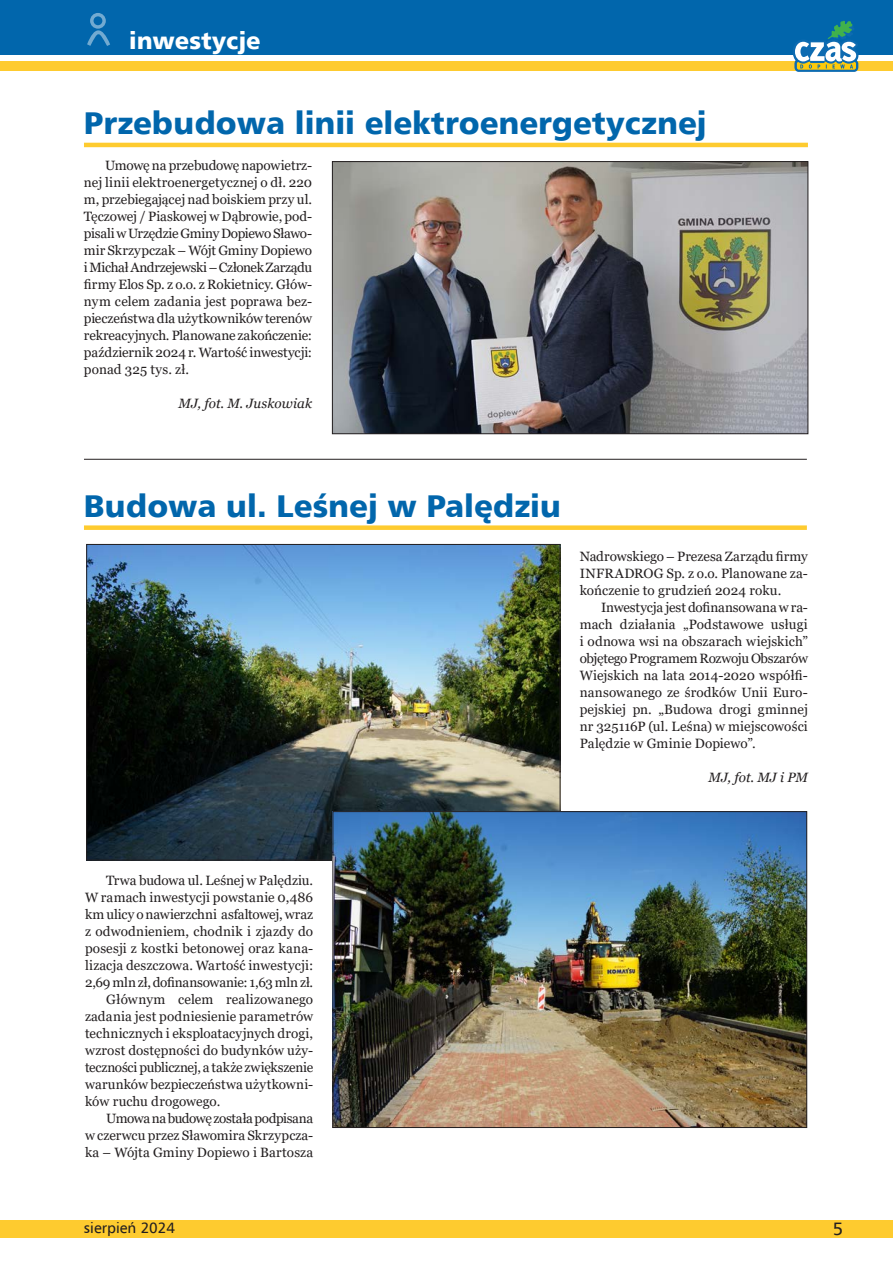
<style>
.page{position:relative;width:893px;height:1263px;background:#fff}
.page>*{position:absolute;margin:0;border:0;box-sizing:border-box;transform-origin:0 0}
.TYTUŁ{font:31.5px "Humnst 777 Blk EU";color:#0166ac}
.pasek_naglowek_strony{font:24px "Humnst 777 Blk EU";color:#fff}
.t1{font:18px "Humnst 777 EU";color:#231f20}
.t2{font:15px "Humnst 777 EU";color:#231f20}
.tekst_standardowy{font:13.5px/17px "Georgia";color:#231f20;text-align:justify}
.autor{font:italic 13.5px "Georgia";color:#231f20}
</style>
<div class="page">
<div style="left:0;top:0;width:893px;height:55px;background:#0166ac"></div>
<svg style="left:87px;top:13px;width:23px;height:33px"></svg>
<hr style="left:84px;top:459px;width:723px;height:1px;background:#231f20">
<hr style="left:84px;top:143px;width:724px;height:4px;background:#fecb2f">
<img style="left:334px;top:163px;width:472px;height:269px">
<div style="left:332px;top:161px;width:476px;height:273px;border:1px solid #231f20"></div>
<div style="left:84px;top:525px;width:723px;height:5px;background:#fecb2f"></div>
<img style="left:88px;top:546px;width:471px;height:312px">
<img style="left:334px;top:813px;width:471px;height:313px">
<div style="left:332px;top:811px;width:475px;height:317px;border:1px solid #231f20"></div>
<div style="left:0;top:1220px;width:893px;height:17px;background:#fecb2f"></div>
<div style="left:0;top:61px;width:893px;height:9px;background:#fecb2f"></div>
<svg style="left:792px;top:21px;width:67px;height:51px"></svg>
<p class="pasek_naglowek_strony" style="left:129px;top:25px;width:133px">inwestycje</p>
<p class="TYTUŁ" style="left:84px;top:103px;width:624px">Przebudowa linii elektroenergetycznej</p>
<p class="tekst_standardowy" style="left:84px;top:157px;width:230px;text-indent:21px">Umowę na przebudowę napowietrz&shy;nej linii elektroenergetycznej o dł. 220 m, przebiegającej nad boiskiem przy ul.<br>Tęczowej / Piaskowej w Dąbrowie, pod&shy;pisali w Urzędzie Gminy Dopiewo Sławo&shy;mir Skrzypczak – Wójt Gminy Dopiewo i Michał Andrzejewski – Członek Zarządu firmy Elos Sp. z o.o. z Rokietnicy. Głów&shy;nym celem zadania jest poprawa bez&shy;pieczeństwa dla użytkowników terenów rekreacyjnych. Planowane zakończenie: październik 2024 r. Wartość inwestycji: ponad 325 tys. zł.</p>
<p class="autor" style="left:179px;top:395px;width:135px">MJ, fot. M. Juskowiak</p>
<p class="TYTUŁ" style="left:84px;top:486px;width:478px">Budowa ul. Leśnej w Palędziu</p>
<p class="tekst_standardowy" style="left:580px;top:548px;width:230px">Nadrowskiego – Prezesa Zarządu firmy INFRADROG Sp. z o.o. Planowane za&shy;kończenie to grudzień 2024 roku.</p>
<p class="tekst_standardowy" style="left:580px;top:599px;width:230px;text-indent:21px">Inwestycja jest dofinansowana w ra&shy;mach działania „Podstawowe usługi i odnowa wsi na obszarach wiejskich” objętego Programem Rozwoju Obszarów Wiejskich na lata 2014-2020 współfi&shy;nansowanego ze środków Unii Euro&shy;pejskiej pn. „Budowa drogi gminnej nr 325116P (ul. Leśna) w miejscowości Palędzie w Gminie Dopiewo”.</p>
<p class="autor" style="left:709px;top:769px;width:101px">MJ, fot. MJ i PM</p>
<p class="tekst_standardowy" style="left:85px;top:872px;width:230px;text-indent:21px">Trwa budowa ul. Leśnej w Palędziu.<br>W ramach inwestycji powstanie 0,486 km ulicy o nawierzchni asfaltowej, wraz z odwodnieniem, chodnik i zjazdy do posesji z kostki betonowej oraz kana&shy;lizacja deszczowa. Wartość inwestycji:<br>2,69 mln zł, dofinansowanie: 1,63 mln zł.</p>
<p class="tekst_standardowy" style="left:85px;top:991px;width:230px;text-indent:21px">Głównym celem realizowanego zadania jest podniesienie parametrów technicznych i eksploatacyjnych drogi, wzrost dostępności do budynków uży&shy;teczności publicznej, a także zwiększenie warunków bezpieczeństwa użytkowni&shy;ków ruchu drogowego.</p>
<p class="tekst_standardowy" style="left:85px;top:1110px;width:230px;text-indent:21px">Umowa na budowę została podpisana w czerwcu przez Sławomira Skrzypcza&shy;ka – Wójta Gminy Dopiewo i Bartosza</p>
<p class="t2" style="left:84px;top:1218px;width:93px">sierpień 2024</p>
<h3 class="t1" style="left:833px;top:1217px;width:12px">5</h3>
</div>
